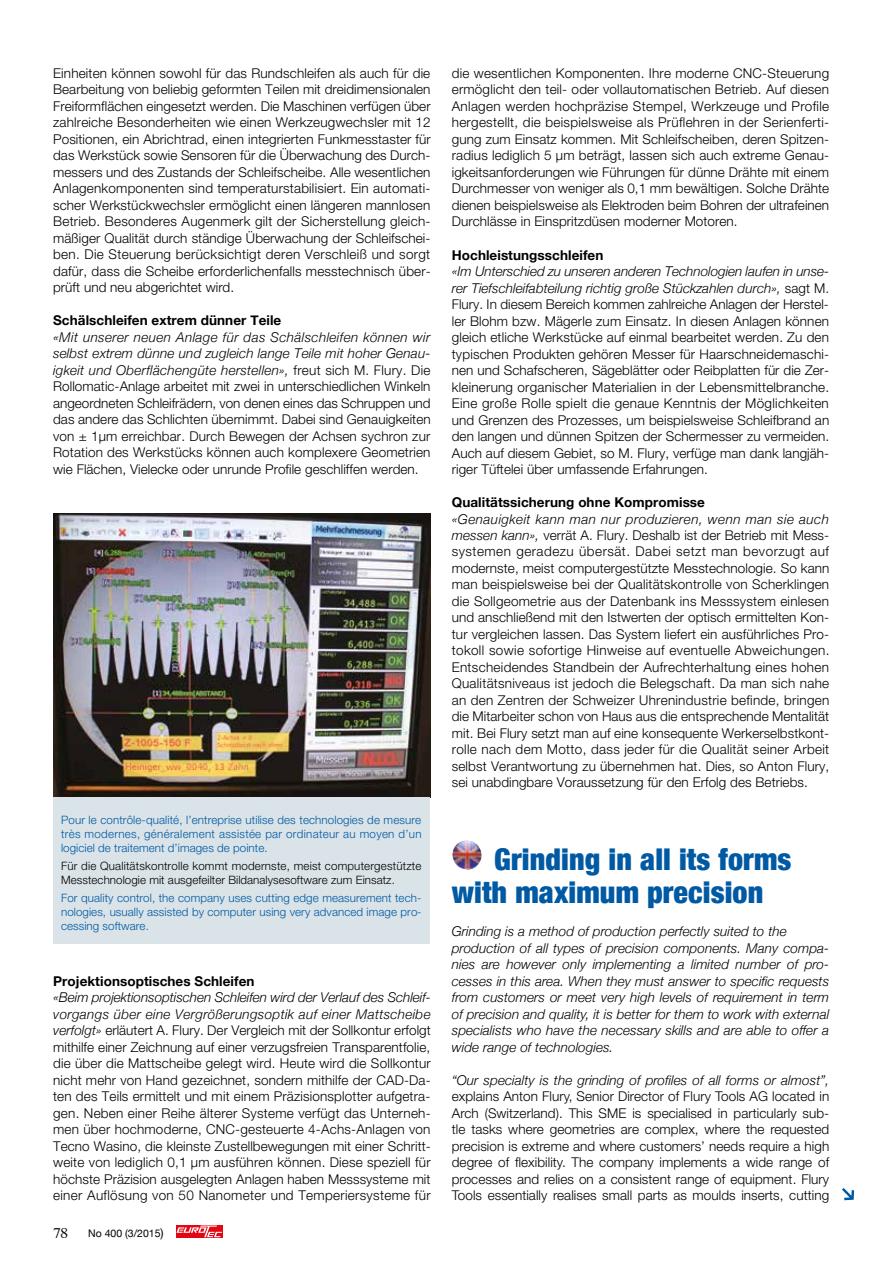
<style>
.page{position:relative;width:893px;height:1263px;background:#fff}
.page>*{position:absolute;margin:0;border:0;box-sizing:border-box;transform-origin:0 0}
.t1{font:900 condensed 30px/33px "Helvetica Neue";letter-spacing:.005em;color:#0059a3}
.t2{font:300 13.5px/16.5px "Helvetica Neue";letter-spacing:.005em;color:#000;text-align:justify}
.t3{font:italic 300 13.5px/16.5px "Helvetica Neue";letter-spacing:.005em;color:#000}
.t4{font:700 13.5px "Helvetica Neue";letter-spacing:.005em;color:#000}
.t5{font:300 11.55px/14px "Helvetica Neue";letter-spacing:.005em;color:#0059a3;text-align:justify}
.t6{font:300 11.55px/14px "Helvetica Neue";letter-spacing:.01em;color:#000}
.t7{font:10.5px "Helvetica Neue";color:#000}
.s1{font-style:italic}
.s2{font-size:12px}
</style>
<div class="page">
<div style="left:176px;top:1225px;width:47px;height:12px;background:#e30613"></div>
<svg style="left:176px;top:1225px;width:46px;height:12px"></svg>
<img style="left:53px;top:513px;width:377px;height:284px">
<div style="left:53px;top:797px;width:376px;height:146px;background:#dae3e8"></div>
<svg style="left:842px;top:1188px;width:12px;height:12px"></svg>
<img style="left:452px;top:840px;width:30px;height:30px">
<p class="t2" style="left:53px;top:65px;width:379px">Einheiten können sowohl für das Rundschleifen als auch für die Bearbeitung von beliebig geformten Teilen mit dreidimensionalen Freiformflächen eingesetzt werden. Die Maschinen verfügen über zahlreiche Besonderheiten wie einen Werkzeugwechsler mit 12<br>Positionen, ein Abrichtrad, einen integrierten Funkmesstaster für das Werkstück sowie Sensoren für die Überwachung des Durch&shy;messers und des Zustands der Schleifscheibe. Alle wesentlichen Anlagenkomponenten sind temperaturstabilisiert. Ein automati&shy;scher Werkstückwechsler ermöglicht einen längeren mannlosen Betrieb. Besonderes Augenmerk gilt der Sicherstellung gleich&shy;mäßiger Qualität durch ständige Überwachung der Schleifschei&shy;ben. Die Steuerung berücksichtigt deren Verschleiß und sorgt dafür, dass die Scheibe erforderlichenfalls messtechnisch über&shy;prüft und neu abgerichtet wird.</p>
<p class="t4" style="left:53px;top:310px;width:230px">Schälschleifen extrem dünner Teile</p>
<p class="t2" style="left:53px;top:329px;width:379px"><span class="s1">«Mit unserer neuen Anlage für das Schälschleifen können wir selbst extrem dünne und zugleich lange Teile mit hoher Genau&shy;igkeit und Oberflächengüte herstellen»,</span> freut sich M. Flury. Die Rollomatic-Anlage arbeitet mit zwei in unterschiedlichen Winkeln angeordneten Schleifrädern, von denen eines das Schruppen und das andere das Schlichten übernimmt. Dabei sind Genauigkeiten von ± 1µm erreichbar. Durch Bewegen der Achsen sychron zur Rotation des Werkstücks können auch komplexere Geometrien wie Flächen, Vielecke oder unrunde Profile geschliffen werden.</p>
<p class="t5" style="left:61px;top:813px;width:362px">Pour le contrôle-qualité, l’entreprise utilise des technologies de mesure très modernes, généralement assistée par ordinateur au moyen d’un logiciel de traitement d’images de pointe.</p>
<p class="t6" style="left:61px;top:859px;width:362px">Für die Qualitätskontrolle kommt modernste, meist computergestützte<br>Messtechnologie mit ausgefeilter Bildanalysesoftware zum Einsatz.</p>
<p class="t5" style="left:61px;top:891px;width:362px">For quality control, the company uses cutting edge measurement tech&shy;nologies, usually assisted by computer using very advanced image pro&shy;cessing software.</p>
<p class="t4" style="left:53px;top:970px;width:203px">Projektionsoptisches Schleifen</p>
<p class="t2" style="left:53px;top:989px;width:379px"><span class="s1">«Beim projektionsoptischen Schleifen wird der Verlauf des Schleif&shy;vorgangs über eine Vergrößerungsoptik auf einer Mattscheibe verfolgt»</span> erläutert A. Flury. Der Vergleich mit der Sollkontur erfolgt mithilfe einer Zeichnung auf einer verzugsfreien Transparentfolie, die über die Mattscheibe gelegt wird. Heute wird die Sollkontur nicht mehr von Hand gezeichnet, sondern mithilfe der CAD-Da&shy;ten des Teils ermittelt und mit einem Präzisionsplotter aufgetra&shy;gen. Neben einer Reihe älterer Systeme verfügt das Unterneh&shy;men über hochmoderne, CNC-gesteuerte 4-Achs-Anlagen von Tecno Wasino, die kleinste Zustellbewegungen mit einer Schritt&shy;weite von lediglich 0,1 µm ausführen können. Diese speziell für höchste Präzision ausgelegten Anlagen haben Messsysteme mit einer Auflösung von 50 Nanometer und Temperiersysteme für</p>
<p class="t7" style="left:88px;top:1226px;width:77px">No 400 (3/2015<span class="s2">)</span></p>
<p class="t2" style="left:452px;top:65px;width:379px">die wesentlichen Komponenten. Ihre moderne CNC-Steuerung ermöglicht den teil- oder vollautomatischen Betrieb. Auf diesen Anlagen werden hochpräzise Stempel, Werkzeuge und Profile hergestellt, die beispielsweise als Prüflehren in der Serienferti&shy;gung zum Einsatz kommen. Mit Schleifscheiben, deren Spitzen&shy;radius lediglich 5 µm beträgt, lassen sich auch extreme Genau&shy;igkeitsanforderungen wie Führungen für dünne Drähte mit einem Durchmesser von weniger als 0,1 mm bewältigen. Solche Drähte dienen beispielsweise als Elektroden beim Bohren der ultrafeinen Durchlässe in Einspritzdüsen moderner Motoren.</p>
<p class="t4" style="left:452px;top:244px;width:153px">Hochleistungsschleifen</p>
<p class="t2" style="left:452px;top:263px;width:379px"><span class="s1">«Im Unterschied zu unseren anderen Technologien laufen in unse&shy;rer Tiefschleifabteilung richtig große Stückzahlen durch»,</span> sagt M.<br>Flury. In diesem Bereich kommen zahlreiche Anlagen der Herstel&shy;ler Blohm bzw. Mägerle zum Einsatz. In diesen Anlagen können gleich etliche Werkstücke auf einmal bearbeitet werden. Zu den typischen Produkten gehören Messer für Haarschneidemaschi&shy;nen und Schafscheren, Sägeblätter oder Reibplatten für die Zer&shy;kleinerung organischer Materialien in der Lebensmittelbranche.<br>Eine große Rolle spielt die genaue Kenntnis der Möglichkeiten und Grenzen des Prozesses, um beispielsweise Schleifbrand an den langen und dünnen Spitzen der Schermesser zu vermeiden.<br>Auch auf diesem Gebiet, so M. Flury, verfüge man dank langjäh&shy;riger Tüftelei über umfassende Erfahrungen.</p>
<p class="t4" style="left:452px;top:492px;width:255px">Qualitätssicherung ohne Kompromisse</p>
<p class="t2" style="left:452px;top:510px;width:379px"><span class="s1">«Genauigkeit kann man nur produzieren, wenn man sie auch messen kann»,</span> verrät A. Flury. Deshalb ist der Betrieb mit Mess&shy;systemen geradezu übersät. Dabei setzt man bevorzugt auf modernste, meist computergestützte Messtechnologie. So kann man beispielsweise bei der Qualitätskontrolle von Scherklingen die Sollgeometrie aus der Datenbank ins Messsystem einlesen und anschließend mit den Istwerten der optisch ermittelten Kon&shy;tur vergleichen lassen. Das System liefert ein ausführliches Pro&shy;tokoll sowie sofortige Hinweise auf eventuelle Abweichungen.<br>Entscheidendes Standbein der Aufrechterhaltung eines hohen Qualitätsniveaus ist jedoch die Belegschaft. Da man sich nahe an den Zentren der Schweizer Uhrenindustrie befinde, bringen die Mitarbeiter schon von Haus aus die entsprechende Mentalität mit. Bei Flury setzt man auf eine konsequente Werkerselbstkont&shy;rolle nach dem Motto, dass jeder für die Qualität seiner Arbeit selbst Verantwortung zu übernehmen hat. Dies, so Anton Flury, sei unabdingbare Voraussetzung für den Erfolg des Betriebs.</p>
<h1 class="t1" style="left:452px;top:841px;width:341px;text-indent:43px">Grinding in all its forms with maximum precision</h1>
<p class="t3" style="left:452px;top:922px;width:379px">Grinding is a method of production perfectly suited to the production of all types of precision components. Many compa&shy;nies are however only implementing a limited number of pro&shy;cesses in this area. When they must answer to specific requests from customers or meet very high levels of requirement in term of precision and quality, it is better for them to work with external specialists who have the necessary skills and are able to offer a wide range of technologies.</p>
<p class="t3" style="left:452px;top:1071px;width:379px">“Our specialty is the grinding of profiles of all forms or almost”,</p>
<p class="t2" style="left:452px;top:1088px;width:379px">explains Anton Flury, Senior Director of Flury Tools AG located in Arch (Switzerland). This SME is specialised in particularly sub&shy;tle tasks where geometries are complex, where the requested precision is extreme and where customers’ needs require a high degree of flexibility. The company implements a wide range of processes and relies on a consistent range of equipment. Flury Tools essentially realises small parts as moulds inserts, cutting</p>
</div>
